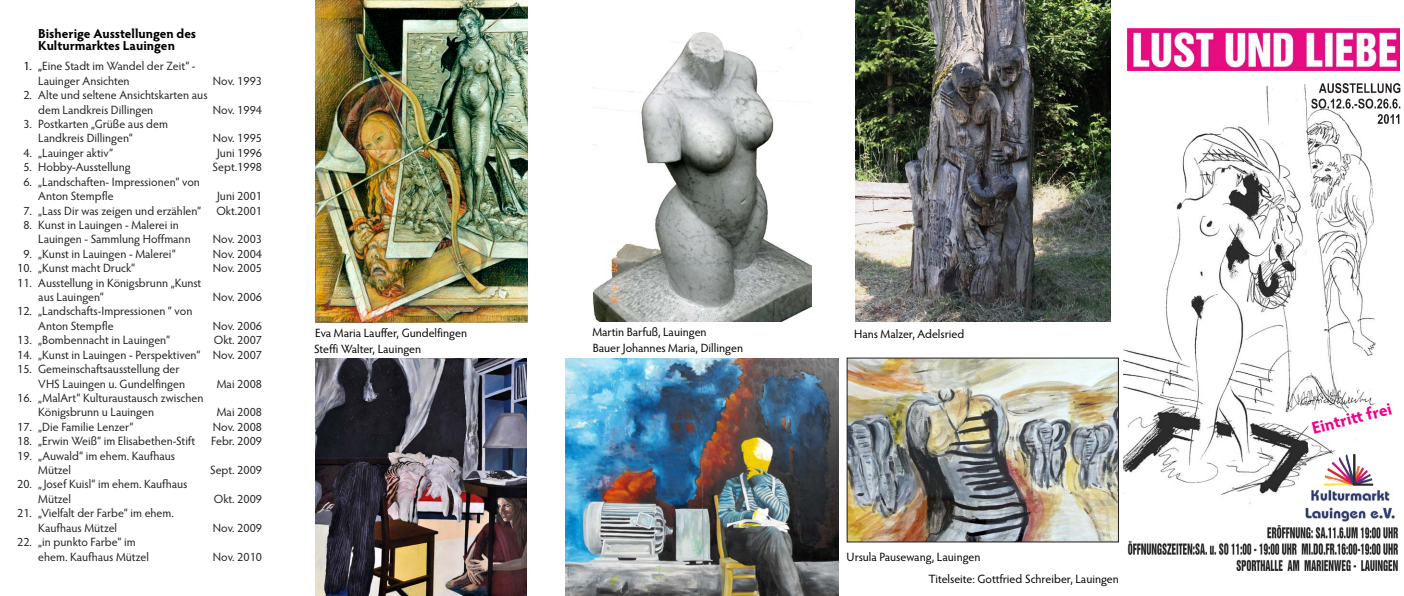
<style>
.page{position:relative;width:1404px;height:596px;background:#fff}
.page>*{position:absolute;margin:0;border:0;box-sizing:border-box;transform-origin:0 0}
.t1{font:700 17px "Hypatia Sans Pro";color:#ed028c}
.T_09{font:700 13px/12px "Hypatia Sans Pro";color:#000}
.T_09-2{font:12px/14.4px "Hypatia Sans Pro";color:#231f20}
.T_12_oE{font:12px "Hypatia Sans Pro";letter-spacing:-.005em;color:#000}
.s1{color:#000}
</style>
<div class="page">
<img style="left:592px;top:28px;width:219px;height:293px">
<img style="left:315px;top:0;width:212px;height:322px">
<img style="left:566px;top:358px;width:272px;height:237px">
<img style="left:315px;top:358px;width:212px;height:237px">
<img style="left:848px;top:360px;width:268px;height:179px">
<img style="left:1123px;top:85px;width:253px;height:419px">
<img style="left:1306px;top:454px;width:70px;height:34px">
<img style="left:1127px;top:28px;width:272px;height:42px">
<img style="left:1127px;top:525px;width:271px;height:45px">
<img style="left:1307px;top:83px;width:94px;height:44px">
<img style="left:1294px;top:488px;width:101px;height:34px">
<img style="left:855px;top:0;width:254px;height:321px">
<p class="T_09" style="left:38px;top:27px;width:159px">Bisherige Ausstellungen des<br>Kulturmarktes Lauingen</p>
<p class="T_09-2" style="left:38px;top:59px;width:159px;text-indent:-15px"><span class="s1">1. „</span>Eine Stadt im Wandel der Zeit“ -<br>Lauinger Ansichten</p>
<p class="T_09-2" style="left:213px;top:73px;width:51px">Nov. 1993</p>
<p class="T_09-2" style="left:38px;top:87px;width:171px;text-indent:-15px">2. Alte und seltene Ansichtskarten aus dem Landkreis Dillingen</p>
<p class="T_09-2" style="left:213px;top:102px;width:51px">Nov. 1994</p>
<p class="T_09-2" style="left:38px;top:116px;width:131px;text-indent:-15px">3. Postkarten „Grüße aus dem<br>Landkreis Dillingen“</p>
<p class="T_09-2" style="left:213px;top:131px;width:51px">Nov. 1995</p>
<p class="T_09-2" style="left:23px;top:145px;width:91px">4. „Lauinger aktiv“</p>
<p class="T_09-2" style="left:217px;top:145px;width:47px">Juni 1996</p>
<p class="T_09-2" style="left:23px;top:159px;width:109px">5. Hobby-Ausstellung</p>
<p class="T_09-2" style="left:213px;top:159px;width:51px">Sept.1998</p>
<p class="T_09-2" style="left:38px;top:174px;width:163px;text-indent:-15px">6. „Landschaften- Impressionen“ von<br>Anton Stempfle</p>
<p class="T_09-2" style="left:217px;top:188px;width:47px">Juni 2001</p>
<p class="T_09-2" style="left:23px;top:203px;width:179px">7. „Lass Dir was zeigen und erzählen“</p>
<p class="T_09-2" style="left:216px;top:203px;width:47px">Okt.2001</p>
<p class="T_09-2" style="left:38px;top:217px;width:154px;text-indent:-15px">8. Kunst in Lauingen - Malerei in<br>Lauingen - Sammlung Hoffmann</p>
<p class="T_09-2" style="left:213px;top:231px;width:51px">Nov. 2003</p>
<p class="T_09-2" style="left:23px;top:246px;width:154px">9. „Kunst in Lauingen - Malerei“</p>
<p class="T_09-2" style="left:213px;top:246px;width:51px">Nov. 2004</p>
<p class="T_09-2" style="left:17px;top:260px;width:120px">10. „Kunst macht Druck“</p>
<p class="T_09-2" style="left:213px;top:260px;width:51px">Nov. 2005</p>
<p class="T_09-2" style="left:38px;top:275px;width:165px;text-indent:-21px">11. Ausstellung in Königsbrunn „Kunst aus Lauingen“</p>
<p class="T_09-2" style="left:213px;top:289px;width:51px">Nov. 2006</p>
<p class="T_09-2" style="left:38px;top:303px;width:156px;text-indent:-21px">12. „Landschafts-Impressionen “ von<br>Anton Stempfle</p>
<p class="T_09-2" style="left:213px;top:318px;width:51px">Nov. 2006</p>
<p class="T_09-2" style="left:17px;top:332px;width:154px">13. „Bombennacht in Lauingen“</p>
<p class="T_09-2" style="left:214px;top:332px;width:50px">Okt. 2007</p>
<p class="T_09-2" style="left:17px;top:347px;width:246px">14. „Kunst in Lauingen - Perspektiven“ Nov. 2007</p>
<p class="T_09-2" style="left:38px;top:361px;width:148px;text-indent:-21px">15. Gemeinschaftsausstellung der<br>VHS Lauingen u. Gundelfingen</p>
<p class="T_09-2" style="left:217px;top:375px;width:47px">Mai 2008</p>
<p class="T_09-2" style="left:38px;top:390px;width:167px;text-indent:-21px">16. „MalArt“ Kulturaustausch zwischen<br>Königsbrunn u Lauingen</p>
<p class="T_09-2" style="left:217px;top:404px;width:47px">Mai 2008</p>
<p class="T_09-2" style="left:17px;top:419px;width:118px">17. „Die Familie Lenzer“</p>
<p class="T_09-2" style="left:213px;top:419px;width:51px">Nov. 2008</p>
<p class="T_09-2" style="left:17px;top:433px;width:179px">18. „Erwin Weiß“ im Elisabethen-Stift</p>
<p class="T_09-2" style="left:211px;top:433px;width:52px">Febr. 2009</p>
<p class="T_09-2" style="left:38px;top:447px;width:138px;text-indent:-21px">19. „Auwald“ im ehem. Kaufhaus<br>Mützel</p>
<p class="T_09-2" style="left:210px;top:462px;width:54px">Sept. 2009</p>
<p class="T_09-2" style="left:38px;top:476px;width:151px;text-indent:-21px">20. „Josef Kuisl“ im ehem. Kaufhaus<br>Mützel</p>
<p class="T_09-2" style="left:38px;top:505px;width:137px;text-indent:-21px">21. „Vielfalt der Farbe“ im ehem.<br>Kaufhaus Mützel</p>
<p class="T_09-2" style="left:38px;top:534px;width:112px;text-indent:-21px">22. „in punkto Farbe“ im ehem. Kaufhaus Mützel</p>
<p class="T_09-2" style="left:214px;top:491px;width:50px">Okt. 2009</p>
<p class="T_09-2" style="left:213px;top:519px;width:51px">Nov. 2009</p>
<p class="T_09-2" style="left:213px;top:548px;width:51px">Nov. 2010</p>
<p class="T_12_oE" style="left:315px;top:325px;width:153px">Eva Maria Lauffer, Gundelfingen</p>
<p class="T_12_oE" style="left:592px;top:323px;width:116px">Martin Barfuß, Lauingen</p>
<p class="T_12_oE" style="left:592px;top:340px;width:152px">Bauer Johannes Maria, Dillingen</p>
<p class="T_12_oE" style="left:314px;top:341px;width:109px">Steffi Walter, Lauingen</p>
<p class="T_12_oE" style="left:854px;top:326px;width:111px">Hans Malzer, Adelsried</p>
<p class="T_12_oE" style="left:846px;top:548px;width:135px">Ursula Pausewang, Lauingen</p>
<p class="T_12_oE" style="left:928px;top:570px;width:192px">Titelseite: Gottfried Schreiber, Lauingen</p>
<p class="t1" style="left:1308px;top:416px;width:83px;rotate:-14deg">Eintritt frei</p>
</div>
